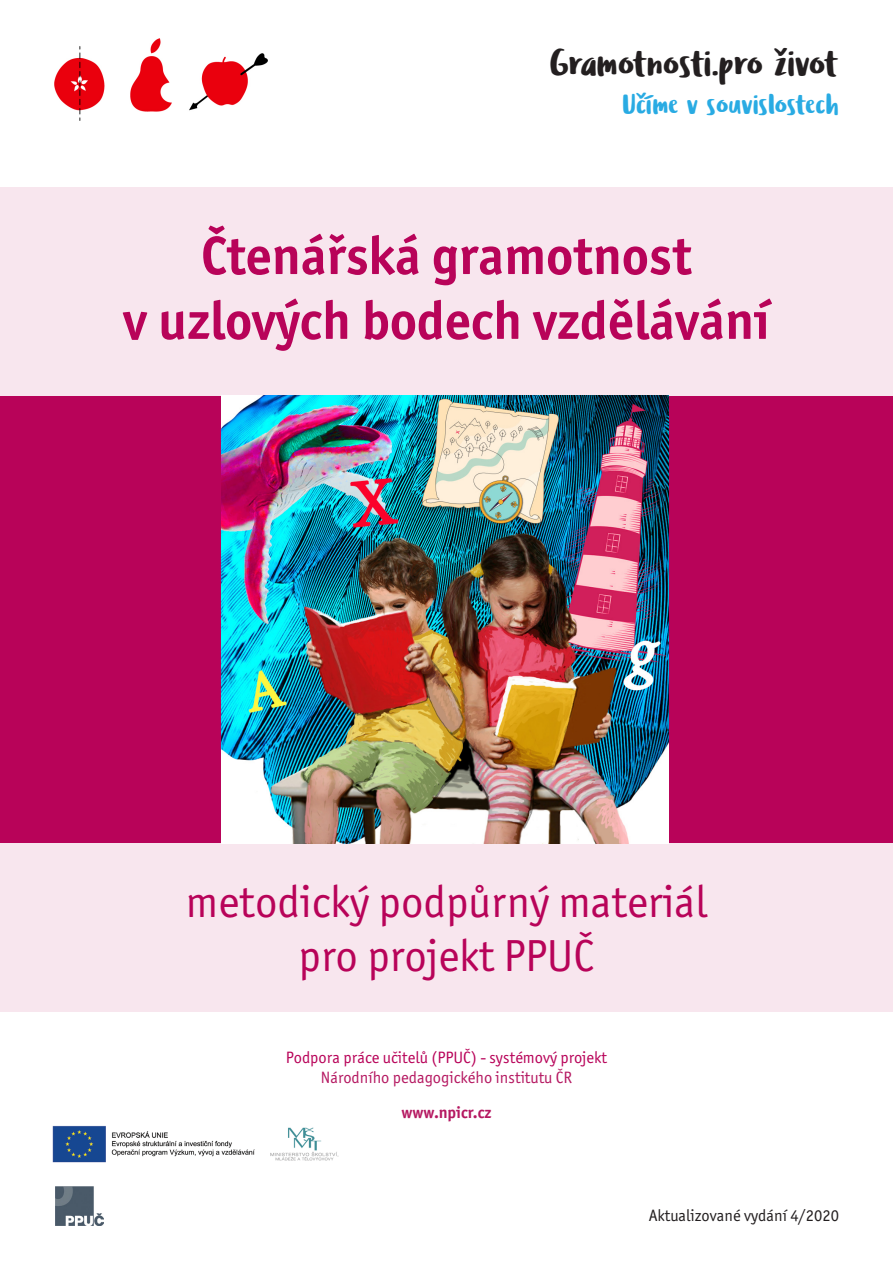
<style>
.page{position:relative;width:893px;height:1263px;background:#fff}
.page>*{position:absolute;margin:0;border:0;box-sizing:border-box;transform-origin:0 0}
.nadpis2{font:700 54px/64.8px "Officina Sans Itc TOT";color:#b80359;text-align:center}
.nadpis3{font:45px/54px "Officina Sans Itc TOT";color:#b80359;text-align:center}
.t1{font:37.5px "Ludicrous";color:#231f20}
.t2{font:28.5px "Ludicrous";color:#29abe3}
.nadpis3-2{font:16.5px/19.5px "Officina Sans Itc TOT";color:#b80359;text-align:center}
.nadpis3-3{font:16.5px "Officina Sans Itc TOT";color:#231f20}
.nadpis3-4{font:700 16.5px "Officina Sans Itc TOT";color:#b51861}
.s1{color:#b51861}
</style>
<div class="page">
<div style="left:0;top:187px;width:893px;height:825px;background:#f8e6ee"></div>
<div style="left:0;top:396px;width:893px;height:446px;background:#b80359"></div>
<img style="left:221px;top:395px;width:448px;height:448px">
<img style="left:55px;top:1186px;width:49px;height:39px">
<img style="left:54px;top:38px;width:214px;height:82px">
<img style="left:52px;top:1125px;width:287px;height:38px">
<p class="t1" style="left:550px;top:37px;width:291px">Gramotnosti.pro život</p>
<p class="t2" style="left:623px;top:85px;width:217px">Učíme v souvislostech</p>
<p class="nadpis2" style="left:123px;top:223px;width:648px">Čtenářská gramotnost<br>v uzlových bodech vzdělávání</p>
<p class="nadpis3" style="left:186px;top:875px;width:523px">metodický podpůrný materiál pro projekt PPUČ</p>
<p class="nadpis3-2" style="left:286px;top:1048px;width:323px">Podpora práce učitelů (PPUČ) - systémový projekt<br><span class="s1">Národního pedagogického institutu ČR</span></p>
<p class="nadpis3-4" style="left:402px;top:1102px;width:91px">www.npicr.cz</p>
<p class="nadpis3-3" style="left:649px;top:1206px;width:192px">Aktualizované vydání 4/2020</p>
</div>
